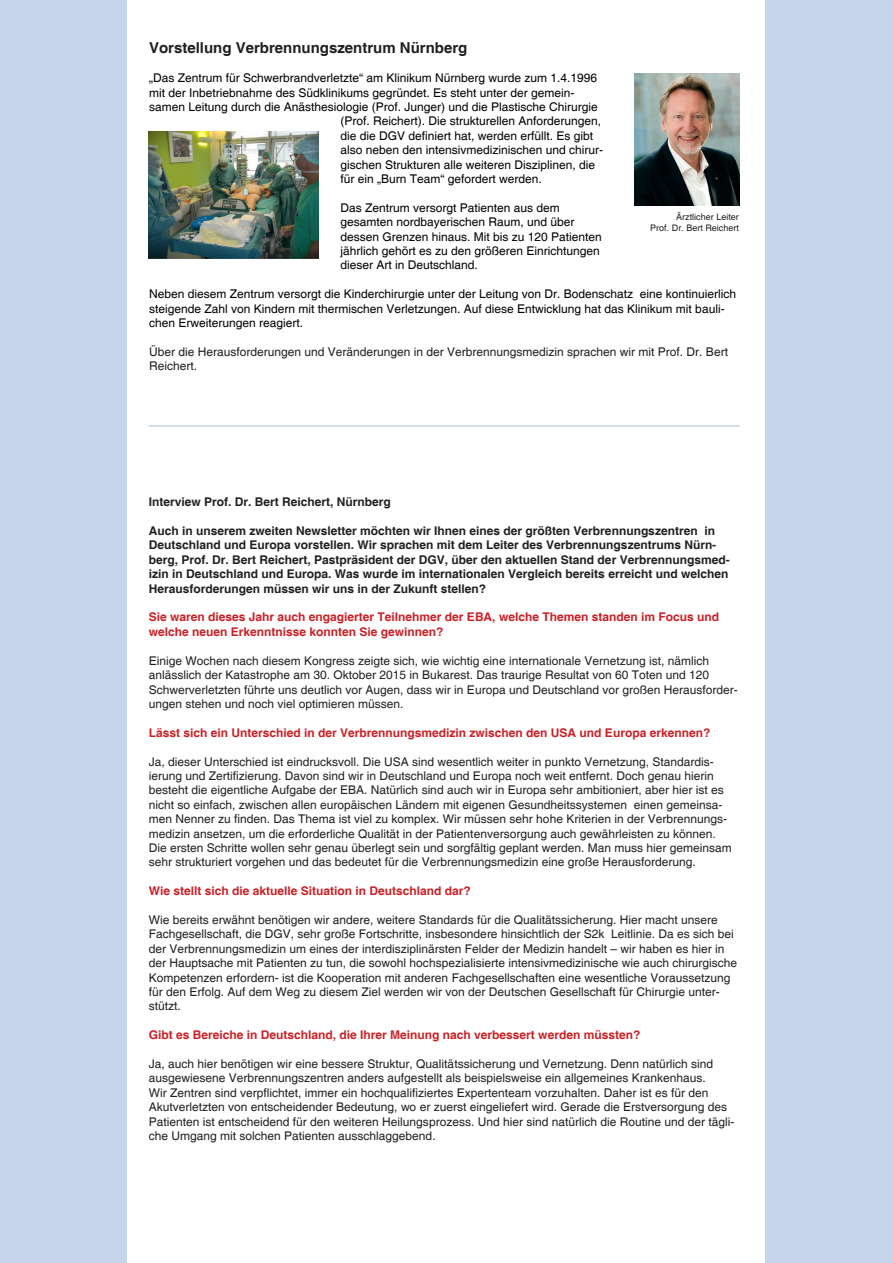
<style>
.page{position:relative;width:893px;height:1263px;background:#c7d4ec}
.page>*{position:absolute;margin:0;border:0;box-sizing:border-box;transform-origin:0 0}
.t1{font:700 15px "Helvetica";color:#231f20}
.t2{font:12px/14.4px "Helvetica";color:#231f20}
.t3{font:12px/14.4px "Helvetica";color:#000}
.t4{font:700 12px/14.4px "Helvetica";color:#231f20}
.t5{font:700 12px/14.4px "Helvetica";color:#ca2126}
.t6{font:9px "Helvetica";color:#231f20}
</style>
<div class="page">
<div style="left:128px;top:0;width:637px;height:1263px;background:#fff"></div>
<img style="left:634px;top:74px;width:106px;height:131px">
<img style="left:149px;top:131px;width:170px;height:128px">
<hr style="left:149px;top:425px;width:591px;height:2px;background:#c7d4ec">
<p class="t1" style="left:149px;top:39px;width:320px">Vorstellung Verbrennungszentrum Nürnberg</p>
<p class="t3" style="left:149px;top:71px;width:450px">„Das Zentrum für Schwerbrandverletzte“ am Klinikum Nürnberg wurde zum 1.4.1996</p>
<p class="t3" style="left:149px;top:86px;width:427px">mit der Inbetriebnahme des Südklinikums gegründet. Es steht unter der gemein-</p>
<p class="t3" style="left:149px;top:100px;width:450px">samen Leitung durch die Anästhesiologie (Prof. Junger) und die Plastische Chirurgie</p>
<p class="t3" style="left:340px;top:114px;width:262px">(Prof. Reichert). Die strukturellen Anforderungen,</p>
<p class="t3" style="left:340px;top:129px;width:254px">die die DGV definiert hat, werden erfüllt. Es gibt</p>
<p class="t3" style="left:340px;top:143px;width:264px">also neben den intensivmedizinischen und chirur-</p>
<p class="t3" style="left:340px;top:158px;width:256px">gischen Strukturen alle weiteren Disziplinen, die</p>
<p class="t3" style="left:340px;top:172px;width:203px">für ein „Burn Team“ gefordert werden.</p>
<p class="t3" style="left:340px;top:201px;width:221px">Das Zentrum versorgt Patienten aus dem</p>
<p class="t3" style="left:340px;top:215px;width:236px">gesamten nordbayerischen Raum, und über</p>
<p class="t3" style="left:340px;top:230px;width:263px">dessen Grenzen hinaus. Mit bis zu 120 Patienten</p>
<p class="t3" style="left:340px;top:244px;width:261px">jährlich gehört es zu den größeren Einrichtungen</p>
<p class="t3" style="left:340px;top:258px;width:139px">dieser Art in Deutschland.</p>
<p class="t3" style="left:149px;top:287px;width:588px">Neben diesem Zentrum versorgt die Kinderchirurgie unter der Leitung von Dr. Bodenschatz eine kontinuierlich steigende Zahl von Kindern mit thermischen Verletzungen. Auf diese Entwicklung hat das Klinikum mit bauli&shy;chen Erweiterungen reagiert.</p>
<p class="t2" style="left:149px;top:345px;width:580px">Über die Herausforderungen und Veränderungen in der Verbrennungsmedizin sprachen wir mit Prof. Dr. Bert<br>Reichert.</p>
<p class="t6" style="left:676px;top:212px;width:64px">Ärztlicher Leiter</p>
<p class="t6" style="left:650px;top:223px;width:90px">Prof. Dr. Bert Reichert</p>
<p class="t4" style="left:149px;top:495px;width:244px">Interview Prof. Dr. Bert Reichert, Nürnberg</p>
<p class="t4" style="left:149px;top:524px;width:582px">Auch in unserem zweiten Newsletter möchten wir Ihnen eines der größten Verbrennungszentren in Deutschland und Europa vorstellen. Wir sprachen mit dem Leiter des Verbrennungszentrums Nürn&shy;berg, Prof. Dr. Bert Reichert, Pastpräsident der DGV, über den aktuellen Stand der Verbrennungsmed&shy;izin in Deutschland und Europa. Was wurde im internationalen Vergleich bereits erreicht und welchen Herausforderungen müssen wir uns in der Zukunft stellen?</p>
<p class="t5" style="left:149px;top:611px;width:572px">Sie waren dieses Jahr auch engagierter Teilnehmer der EBA, welche Themen standen im Focus und welche neuen Erkenntnisse konnten Sie gewinnen?</p>
<p class="t2" style="left:149px;top:654px;width:590px">Einige Wochen nach diesem Kongress zeigte sich, wie wichtig eine internationale Vernetzung ist, nämlich anlässlich der Katastrophe am 30. Oktober 2015 in Bukarest. Das traurige Resultat von 60 Toten und 120<br>Schwerverletzten führte uns deutlich vor Augen, dass wir in Europa und Deutschland vor großen Herausforder&shy;ungen stehen und noch viel optimieren müssen.</p>
<p class="t5" style="left:149px;top:726px;width:563px">Lässt sich ein Unterschied in der Verbrennungsmedizin zwischen den USA und Europa erkennen?</p>
<p class="t2" style="left:149px;top:754px;width:584px">Ja, dieser Unterschied ist eindrucksvoll. Die USA sind wesentlich weiter in punkto Vernetzung, Standardis&shy;ierung und Zertifizierung. Davon sind wir in Deutschland und Europa noch weit entfernt. Doch genau hierin besteht die eigentliche Aufgabe der EBA. Natürlich sind auch wir in Europa sehr ambitioniert, aber hier ist es nicht so einfach, zwischen allen europäischen Ländern mit eigenen Gesundheitssystemen einen gemeinsa&shy;men Nenner zu finden. Das Thema ist viel zu komplex. Wir müssen sehr hohe Kriterien in der Verbrennungs&shy;medizin ansetzen, um die erforderliche Qualität in der Patientenversorgung auch gewährleisten zu können.<br>Die ersten Schritte wollen sehr genau überlegt sein und sorgfältig geplant werden. Man muss hier gemeinsam sehr strukturiert vorgehen und das bedeutet für die Verbrennungsmedizin eine große Herausforderung.</p>
<p class="t5" style="left:149px;top:884px;width:324px">Wie stellt sich die aktuelle Situation in Deutschland dar?</p>
<p class="t2" style="left:149px;top:913px;width:590px">Wie bereits erwähnt benötigen wir andere, weitere Standards für die Qualitätssicherung. Hier macht unsere Fachgesellschaft, die DGV, sehr große Fortschritte, insbesondere hinsichtlich der S2k Leitlinie. Da es sich bei der Verbrennungsmedizin um eines der interdisziplinärsten Felder der Medizin handelt – wir haben es hier in der Hauptsache mit Patienten zu tun, die sowohl hochspezialisierte intensivmedizinische wie auch chirurgische Kompetenzen erfordern- ist die Kooperation mit anderen Fachgesellschaften eine wesentliche Voraussetzung für den Erfolg. Auf dem Weg zu diesem Ziel werden wir von der Deutschen Gesellschaft für Chirurgie unter&shy;stützt.</p>
<p class="t5" style="left:149px;top:1028px;width:493px">Gibt es Bereiche in Deutschland, die Ihrer Meinung nach verbessert werden müssten?</p>
<p class="t2" style="left:149px;top:1057px;width:587px">Ja, auch hier benötigen wir eine bessere Struktur, Qualitätssicherung und Vernetzung. Denn natürlich sind ausgewiesene Verbrennungszentren anders aufgestellt als beispielsweise ein allgemeines Krankenhaus.<br>Wir Zentren sind verpflichtet, immer ein hochqualifiziertes Expertenteam vorzuhalten. Daher ist es für den Akutverletzten von entscheidender Bedeutung, wo er zuerst eingeliefert wird. Gerade die Erstversorgung des Patienten ist entscheidend für den weiteren Heilungsprozess. Und hier sind natürlich die Routine und der tägli&shy;che Umgang mit solchen Patienten ausschlaggebend.</p>
</div>
